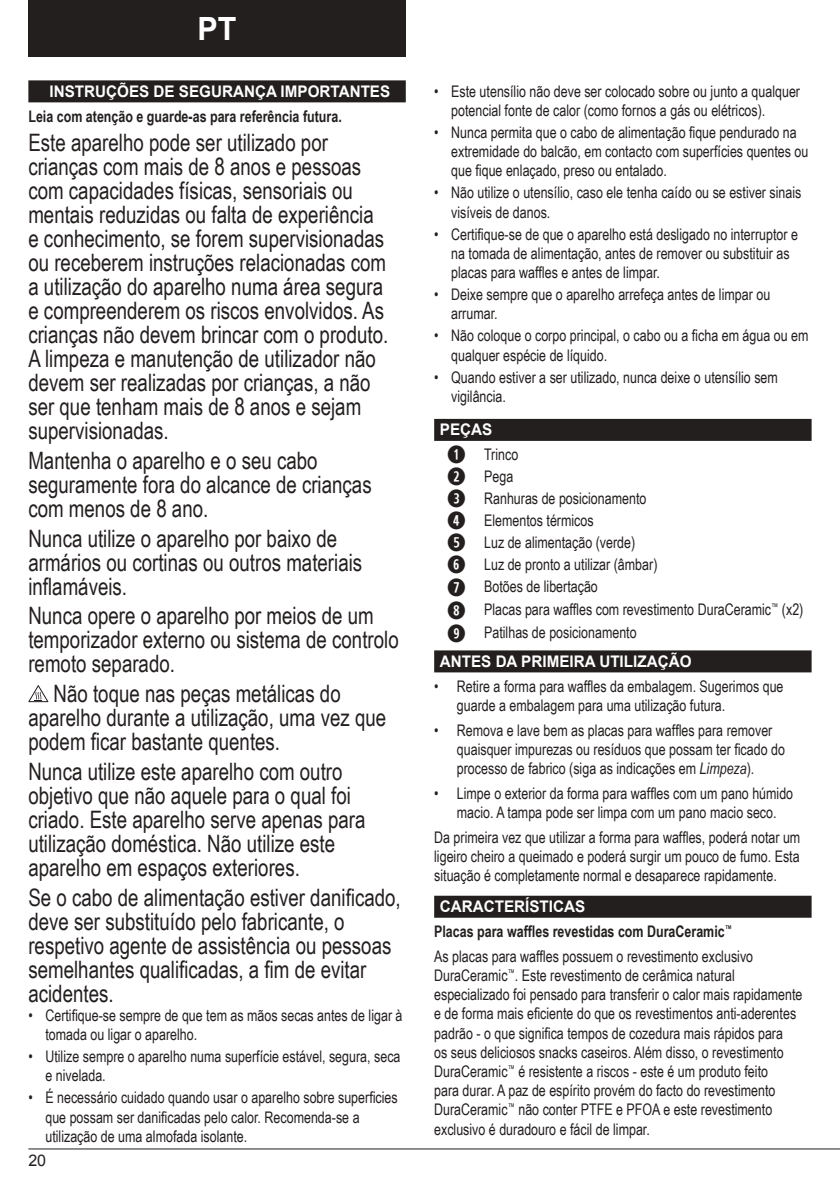
<style>
.page{position:relative;width:840px;height:1191px;background:#fff}
.page>*{position:absolute;margin:0;border:0;box-sizing:border-box;transform-origin:0 0}
.t1{font:700 32px "Arial";color:#fff;scale:.95 1}
.t2{font:24px/24px "Arial Narrow";color:#241f1f;scale:.95 1}
.t3{font:16px/19.2px "Arial Narrow";color:#241f1f;scale:.95 1}
.t4{font:700 16px "Arial";color:#fff;scale:.95 1}
.t5{font:700 16px "Arial Narrow";color:#241f1f;scale:.95 1}
.t6{font:16px "Arial";color:#241f1f}
.s1{font-family:"Combi Numerals Pro";font-weight:700;font-size:24px}
.s2{font-style:italic}
.s3{font-weight:700}
</style>
<div class="page">
<hr style="left:28px;top:1148px;width:811px;height:1px;background:#241f1f">
<div style="left:28px;top:80px;width:377px;height:22px;background:#241f1f"></div>
<svg style="left:28px;top:685px;width:20px;height:17px"></svg>
<div style="left:434px;top:419px;width:377px;height:22px;background:#241f1f"></div>
<div style="left:434px;top:650px;width:377px;height:22px;background:#241f1f"></div>
<div style="left:434px;top:895px;width:377px;height:22px;background:#241f1f"></div>
<div style="left:28px;top:0;width:377px;height:57px;background:#241f1f"></div>
<h1 class="t1" style="left:197px;top:7px;width:42px">PT</h1>
<p class="t4" style="left:50px;top:80px;width:360px">INSTRUÇÕES DE SEGURANÇA IMPORTANTES</p>
<p class="t5" style="left:28px;top:104px;width:331px">Leia com atenção e guarde-as para referência futura.</p>
<p class="t2" style="left:28px;top:130px;width:380px">Este aparelho pode ser utilizado por crianças com mais de 8 anos e pessoas com capacidades físicas, sensoriais ou mentais reduzidas ou falta de experiência e conhecimento, se forem supervisionadas ou receberem instruções relacionadas com a utilização do aparelho numa área segura e compreenderem os riscos envolvidos. As crianças não devem brincar com o produto.<br>A limpeza e manutenção de utilizador não devem ser realizadas por crianças, a não ser que tenham mais de 8 anos e sejam supervisionadas.</p>
<h2 class="t2" style="left:28px;top:448px;width:363px">Mantenha o aparelho e o seu cabo seguramente fora do alcance de crianças com menos de 8 ano.</h2>
<h2 class="t2" style="left:28px;top:525px;width:353px">Nunca utilize o aparelho por baixo de armários ou cortinas ou outros materiais inflamáveis.</h2>
<h2 class="t2" style="left:28px;top:603px;width:391px">Nunca opere o aparelho por meios de um temporizador externo ou sistema de controlo remoto separado.</h2>
<h2 class="t2" style="left:28px;top:681px;width:378px;text-indent:25px">Não toque nas peças metálicas do aparelho durante a utilização, uma vez que podem ficar bastante quentes.</h2>
<h2 class="t2" style="left:28px;top:758px;width:356px">Nunca utilize este aparelho com outro objetivo que não aquele para o qual foi criado. Este aparelho serve apenas para utilização doméstica. Não utilize este aparelho em espaços exteriores.</h2>
<h2 class="t2" style="left:28px;top:884px;width:393px">Se o cabo de alimentação estiver danificado, deve ser substituído pelo fabricante, o respetivo agente de assistência ou pessoas semelhantes qualificadas, a fim de evitar acidentes.</h2>
<p class="t3" style="left:45px;top:1005px;width:377px;text-indent:-17px">• Certifique-se sempre de que tem as mãos secas antes de ligar à tomada ou ligar o aparelho.</p>
<p class="t3" style="left:45px;top:1046px;width:375px;text-indent:-17px">• Utilize sempre o aparelho numa superfície estável, segura, seca e nivelada.</p>
<p class="t3" style="left:45px;top:1087px;width:372px;text-indent:-17px">• É necessário cuidado quando usar o aparelho sobre superficies que possam ser danificadas pelo calor. Recomenda-se a utilização de uma almofada isolante.</p>
<p class="t6" style="left:28px;top:1150px;width:19px">20</p>
<p class="t3" style="left:451px;top:81px;width:368px;text-indent:-17px">• Este utensílio não deve ser colocado sobre ou junto a qualquer potencial fonte de calor (como fornos a gás ou elétricos).</p>
<p class="t3" style="left:451px;top:122px;width:377px;text-indent:-17px">• Nunca permita que o cabo de alimentação fique pendurado na extremidade do balcão, em contacto com superfícies quentes ou que fique enlaçado, preso ou entalado.</p>
<p class="t3" style="left:451px;top:183px;width:370px;text-indent:-17px">• Não utilize o utensílio, caso ele tenha caído ou se estiver sinais visíveis de danos.</p>
<p class="t3" style="left:451px;top:224px;width:366px;text-indent:-17px">• Certifique-se de que o aparelho está desligado no interruptor e na tomada de alimentação, antes de remover ou substituir as placas para waffles e antes de limpar.</p>
<p class="t3" style="left:451px;top:284px;width:337px;text-indent:-17px">• Deixe sempre que o aparelho arrefeça antes de limpar ou arrumar.</p>
<p class="t3" style="left:451px;top:325px;width:377px;text-indent:-17px">• Não coloque o corpo principal, o cabo ou a ficha em água ou em qualquer espécie de líquido.</p>
<p class="t3" style="left:451px;top:367px;width:345px;text-indent:-17px">• Quando estiver a ser utilizado, nunca deixe o utensílio sem vigilância.</p>
<p class="t4" style="left:439px;top:419px;width:57px">PEÇAS</p>
<p class="t3" style="left:447px;top:443px;width:376px;line-height:22.2px"><span class="s1">Q</span> Trinco<br><span class="s1">W</span> Pega<br><span class="s1">E</span> Ranhuras de posicionamento<br><span class="s1">R</span> Elementos térmicos<br><span class="s1">T</span> Luz de alimentação (verde)<br><span class="s1">Y</span> Luz de pronto a utilizar (âmbar)<br><span class="s1">U</span> Botões de libertação<br><span class="s1">I</span> Placas para waffles com revestimento DuraCeramic<sup>™</sup> (x2)<br><span class="s1">O</span> Patilhas de posicionamento</p>
<p class="t4" style="left:439px;top:650px;width:266px">ANTES DA PRIMEIRA UTILIZAÇÃO</p>
<p class="t3" style="left:456px;top:676px;width:345px;text-indent:-23px">• Retire a forma para waffles da embalagem. Sugerimos que guarde a embalagem para uma utilização futura.</p>
<p class="t3" style="left:456px;top:720px;width:346px;text-indent:-23px">• Remova e lave bem as placas para waffles para remover quaisquer impurezas ou resíduos que possam ter ficado do processo de fabrico (siga as indicações em <span class="s2">Limpeza</span>).</p>
<p class="t3" style="left:434px;top:783px;width:379px;text-align:center">• Limpe o exterior da forma para waffles com um pano húmido macio. A tampa pode ser limpa com um pano macio seco.</p>
<p class="t3" style="left:434px;top:827px;width:387px;text-align:justify">Da primeira vez que utilizar a forma para waffles, poderá notar um ligeiro cheiro a queimado e poderá surgir um pouco de fumo. Esta situação é completamente normal e desaparece rapidamente.</p>
<p class="t4" style="left:439px;top:895px;width:154px">CARACTERÍSTICAS</p>
<p class="t3" style="left:434px;top:918px;width:337px;line-height:24.8px"><span class="s3">Placas para waffles revestidas com DuraCeramic</span><sup>™<br></sup>As placas para waffles possuem o revestimento exclusivo</p>
<p class="t3" style="left:434px;top:965px;width:389px">DuraCeramic<sup>™</sup>. Este revestimento de cerâmica natural especializado foi pensado para transferir o calor mais rapidamente e de forma mais eficiente do que os revestimentos anti-aderentes padrão - o que significa tempos de cozedura mais rápidos para<br>os seus deliciosos snacks caseiros. Além disso, o revestimento DuraCeramic<sup>™</sup> é resistente a riscos - este é um produto feito<br>para durar. A paz de espírito provém do facto do revestimento DuraCeramic<sup>™</sup> não conter PTFE e PFOA e este revestimento exclusivo é duradouro e fácil de limpar.</p>
</div>
